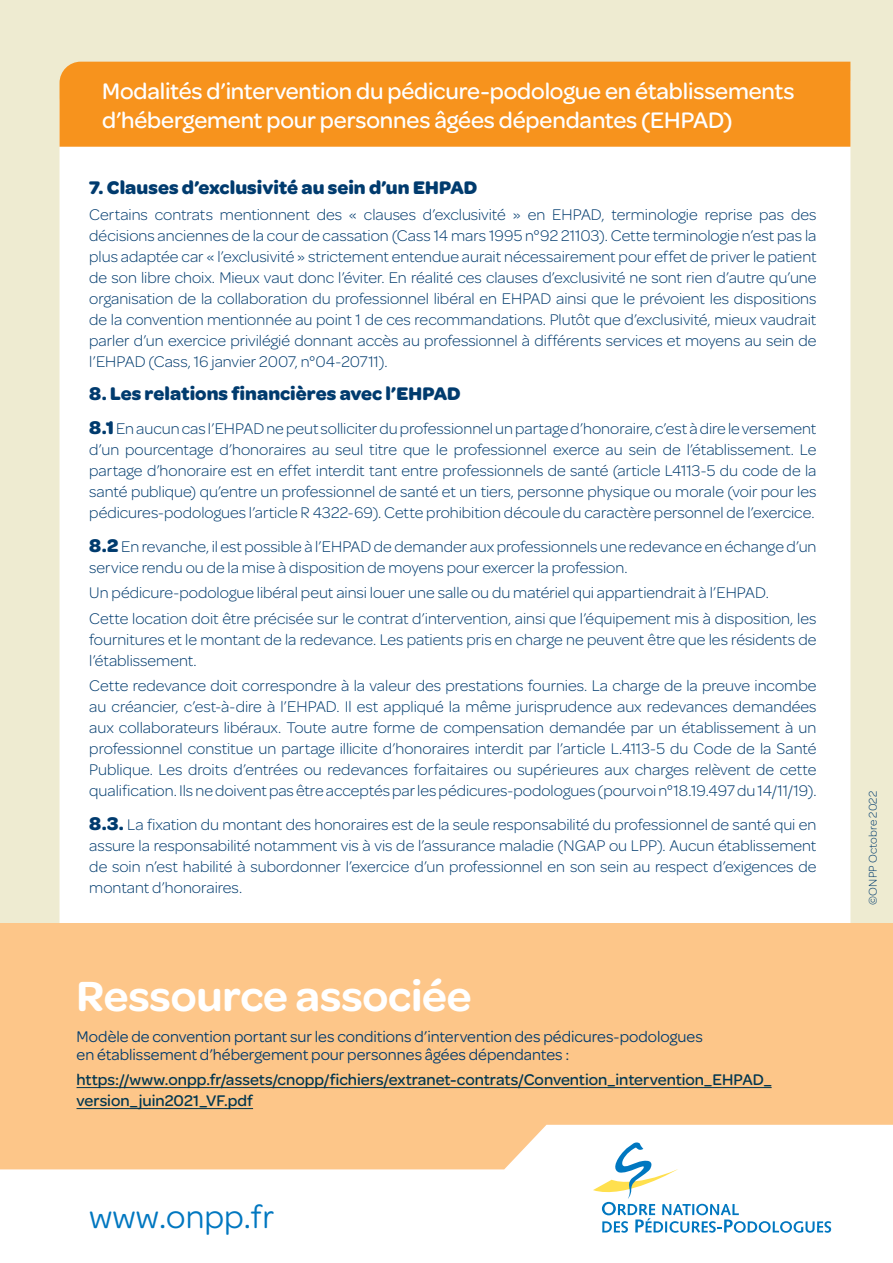
<style>
.page{position:relative;width:893px;height:1263px;background:#fff}
.page>*{position:absolute;margin:0;border:0;box-sizing:border-box;transform-origin:0 0}
.t1{font:600 45px "Omnes";letter-spacing:-.005em;color:#fff}
.t2{font:34.5px "Omnes";color:#0077c0}
.t3{font:500 24px/28.5px "Omnes";letter-spacing:-.005em;color:#fff}
.t4{font:700 19.5px "Omnes";color:#003b6e}
.t5{font:300 16.5px/21px "Omnes";color:#003b6e;text-align:justify}
.t6{font:16.5px/18px "Omnes";color:#003b6e}
.t7{font:500 16.5px/21px "Omnes";color:#01364f}
.t8{font:300 12px "Omnes";letter-spacing:.015em;color:#003b6e}
.s1{font-weight:700;font-size:19.5px}
</style>
<div class="page">
<div style="left:0;top:0;width:893px;height:1054px;background:#eeebd1"></div>
<div style="left:60px;top:147px;width:790px;height:776px;background:#fff"></div>
<div style="left:0;top:923px;width:893px;height:263px;background:#fdc689"></div>
<svg style="left:0;top:1125px;width:893px;height:105px;fill:#fff"></svg>
<hr style="left:77px;top:1087px;width:695px;height:1px;background:#01364f">
<hr style="left:77px;top:1108px;width:176px;height:1px;background:#01364f">
<div style="left:60px;top:62px;width:790px;height:85px;background:#f7931d"></div>
<svg style="left:593px;top:1142px;width:238px;height:91px"></svg>
<h3 class="t3" style="left:102px;top:77px;width:694px">Modalités d’intervention du pédicure-podologue en établissements d’hébergement pour personnes âgées dépendantes (EHPAD)</h3>
<p class="t4" style="left:89px;top:177px;width:389px">7. Clauses d’exclusivité au sein d’un EHPAD</p>
<p class="t5" style="left:89px;top:204px;width:729px">Certains contrats mentionnent des « clauses d’exclusivité » en EHPAD, terminologie reprise pas des décisions anciennes de la cour de cassation (Cass 14 mars 1995 n°92 21103). Cette terminologie n’est pas la plus adaptée car « l’exclusivité » strictement entendue aurait nécessairement pour effet de priver le patient de son libre choix. Mieux vaut donc l’éviter. En réalité ces clauses d’exclusivité ne sont rien d’autre qu’une organisation de la collaboration du professionnel libéral en EHPAD ainsi que le prévoient les dispositions de la convention mentionnée au point 1 de ces recommandations. Plutôt que d’exclusivité, mieux vaudrait parler d’un exercice privilégié donnant accès au professionnel à différents services et moyens au sein de l’EHPAD (Cass, 16 janvier 2007, n°04-20711).</p>
<p class="t4" style="left:89px;top:383px;width:373px">8. Les relations financières avec l’EHPAD</p>
<p class="t5" style="left:89px;top:418px;width:729px"><span class="s1">8.1</span> En aucun cas l’EHPAD ne peut solliciter du professionnel un partage d’honoraire, c’est à dire le versement d’un pourcentage d’honoraires au seul titre que le professionnel exerce au sein de l’établissement. Le partage d’honoraire est en effet interdit tant entre professionnels de santé (article L4113-5 du code de la santé publique) qu’entre un professionnel de santé et un tiers, personne physique ou morale (voir pour les pédicures-podologues l’article R 4322-69). Cette prohibition découle du caractère personnel de l’exercice.</p>
<p class="t5" style="left:89px;top:536px;width:729px"><span class="s1">8.2</span> En revanche, il est possible à l’EHPAD de demander aux professionnels une redevance en échange d’un service rendu ou de la mise à disposition de moyens pour exercer la profession.</p>
<p class="t5" style="left:89px;top:580px;width:728px;line-height:25.2px">Un pédicure-podologue libéral peut ainsi louer une salle ou du matériel qui appartiendrait à l’EHPAD.<br>Cette location doit être précisée sur le contrat d’intervention, ainsi que l’équipement mis à disposition, les</p>
<p class="t5" style="left:89px;top:629px;width:729px">fournitures et le montant de la redevance. Les patients pris en charge ne peuvent être que les résidents de l’établissement.</p>
<p class="t5" style="left:89px;top:675px;width:729px">Cette redevance doit correspondre à la valeur des prestations fournies. La charge de la preuve incombe au créancier, c’est-à-dire à l’EHPAD. Il est appliqué la même jurisprudence aux redevances demandées aux collaborateurs libéraux. Toute autre forme de compensation demandée par un établissement à un professionnel constitue un partage illicite d’honoraires interdit par l’article L.4113-5 du Code de la Santé Publique. Les droits d’entrées ou redevances forfaitaires ou supérieures aux charges relèvent de cette qualification. Ils ne doivent pas être acceptés par les pédicures-podologues (pourvoi n°18.19.497 du 14/11/19).</p>
<p class="t5" style="left:89px;top:814px;width:729px"><span class="s1">8.3.</span> La fixation du montant des honoraires est de la seule responsabilité du professionnel de santé qui en assure la responsabilité notamment vis à vis de l’assurance maladie (NGAP ou LPP). Aucun établissement de soin n’est habilité à subordonner l’exercice d’un professionnel en son sein au respect d’exigences de montant d’honoraires.</p>
<h1 class="t1" style="left:77px;top:971px;width:396px">Ressource associée</h1>
<p class="t6" style="left:77px;top:1027px;width:628px">Modèle de convention portant sur les conditions d’intervention des pédicures-podologues en établissement d’hébergement pour personnes âgées dépendantes :</p>
<p class="t7" style="left:77px;top:1069px;width:697px">https://www.onpp.fr/assets/cnopp/fichiers/extranet-contrats/Convention_intervention_EHPAD_ version_juin2021_VF.pdf</p>
<h2 class="t2" style="left:89px;top:1197px;width:186px">www.onpp.fr</h2>
<p class="t8" style="left:866px;top:905px;width:115px;rotate:-90deg">©ONPP Octobre 2022</p>
</div>
